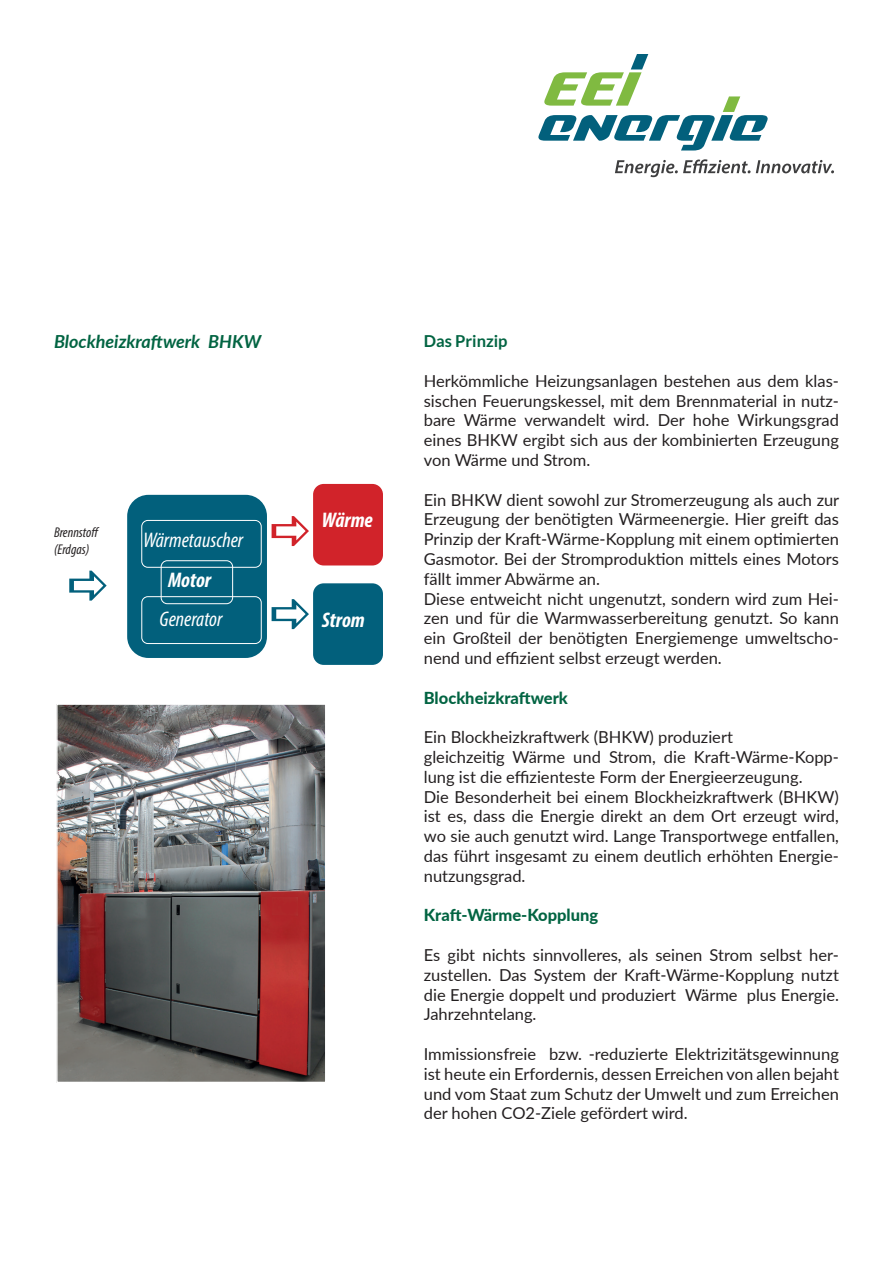
<style>
.page{position:relative;width:893px;height:1263px;background:#fff}
.page>*{position:absolute;margin:0;border:0;box-sizing:border-box;transform-origin:0 0}
.t1{font:italic condensed 21.3px "Myriad Pro";color:#fff}
.t2{font:italic 700 condensed 21.3px "Myriad Pro";color:#fff}
.t3{font:italic 700 18px "Lato";color:#026442}
.t4{font:16.5px/19.8px "Lato";color:#231f20;text-align:justify}
.t5{font:800 16.5px "Lato";color:#026442}
.t6{font:700 16.5px "Lato";color:#026442}
.t7{font:italic condensed 14.1px/17px "Myriad Pro";color:#231f20}
</style>
<div class="page">
<svg style="left:615px;top:159px;width:219px;height:18px"></svg>
<svg style="left:538px;top:54px;width:230px;height:96px"></svg>
<div style="left:127px;top:495px;width:140px;height:163px;background:#02607c;border-radius:21px"></div>
<div style="left:313px;top:484px;width:70px;height:81px;background:#d1232a;border-radius:11px"></div>
<div style="left:313px;top:583px;width:70px;height:82px;background:#02607c;border-radius:11px"></div>
<svg style="left:272px;top:516px;width:37px;height:30px"></svg>
<svg style="left:272px;top:599px;width:37px;height:30px"></svg>
<div style="left:142px;top:520px;width:119px;height:47px;border:1px solid #fff;border-radius:6px"></div>
<div style="left:142px;top:596px;width:119px;height:48px;border:1px solid #fff;border-radius:6px"></div>
<div style="left:161px;top:561px;width:72px;height:43px;border:1px solid #fff;border-radius:6px"></div>
<svg style="left:69px;top:571px;width:38px;height:30px"></svg>
<img style="left:58px;top:705px;width:266px;height:376px">
<div style="left:56px;top:703px;width:270px;height:380px;border:1px solid #fff"></div>
<p class="t3" style="left:54px;top:329px;width:209px">Blockheizkraftwerk BHKW</p>
<p class="t7" style="left:54px;top:523px;width:47px">Brennstoff (Erdgas)</p>
<p class="t1" style="left:143px;top:527px;width:102px">Wärmetauscher</p>
<p class="t2" style="left:168px;top:567px;width:45px">Motor</p>
<p class="t1" style="left:160px;top:606px;width:64px">Generator</p>
<p class="t2" style="left:322px;top:507px;width:52px">Wärme</p>
<p class="t2" style="left:322px;top:607px;width:44px">Strom</p>
<p class="t6" style="left:424px;top:332px;width:85px">Das Prinzip</p>
<p class="t4" style="left:424px;top:370px;width:417px">Herkömmliche Heizungsanlagen bestehen aus dem klas&shy;sischen Feuerungskessel, mit dem Brennmaterial in nutz&shy;bare Wärme verwandelt wird. Der hohe Wirkungsgrad eines BHKW ergibt sich aus der kombinierten Erzeugung von Wärme und Strom.</p>
<p class="t4" style="left:424px;top:489px;width:417px;text-align:left">Ein BHKW dient sowohl zur Stromerzeugung als auch zur Erzeugung der benötigten Wärmeenergie. Hier greift das Prinzip der Kraft-Wärme-Kopplung mit einem optimierten Gasmotor. Bei der Stromproduktion mittels eines Motors fällt immer Abwärme an.<br>Diese entweicht nicht ungenutzt, sondern wird zum Hei&shy;zen und für die Warmwasserbereitung genutzt. So kann ein Großteil der benötigten Energiemenge umweltscho&shy;nend und effizient selbst erzeugt werden.</p>
<p class="t5" style="left:424px;top:685px;width:146px">Blockheizkraftwerk</p>
<p class="t4" style="left:424px;top:726px;width:417px;text-align:left">Ein Blockheizkraftwerk (BHKW) produziert<br>gleichzeitig Wärme und Strom, die Kraft-Wärme-Kopp&shy;lung ist die effizienteste Form der Energieerzeugung.<br>Die Besonderheit bei einem Blockheizkraftwerk (BHKW) ist es, dass die Energie direkt an dem Ort erzeugt wird, wo sie auch genutzt wird. Lange Transportwege entfallen, das führt insgesamt zu einem deutlich erhöhten Energie&shy;nutzungsgrad.</p>
<p class="t5" style="left:424px;top:903px;width:176px">Kraft-Wärme-Kopplung</p>
<p class="t4" style="left:424px;top:944px;width:417px">Es gibt nichts sinnvolleres, als seinen Strom selbst her&shy;zustellen. Das System der Kraft-Wärme-Kopplung nutzt die Energie doppelt und produziert Wärme plus Energie.<br>Jahrzehntelang.</p>
<p class="t4" style="left:424px;top:1043px;width:417px">Immissionsfreie bzw. -reduzierte Elektrizitätsgewinnung ist heute ein Erfordernis, dessen Erreichen von allen bejaht und vom Staat zum Schutz der Umwelt und zum Erreichen der hohen CO2-Ziele gefördert wird.</p>
</div>
